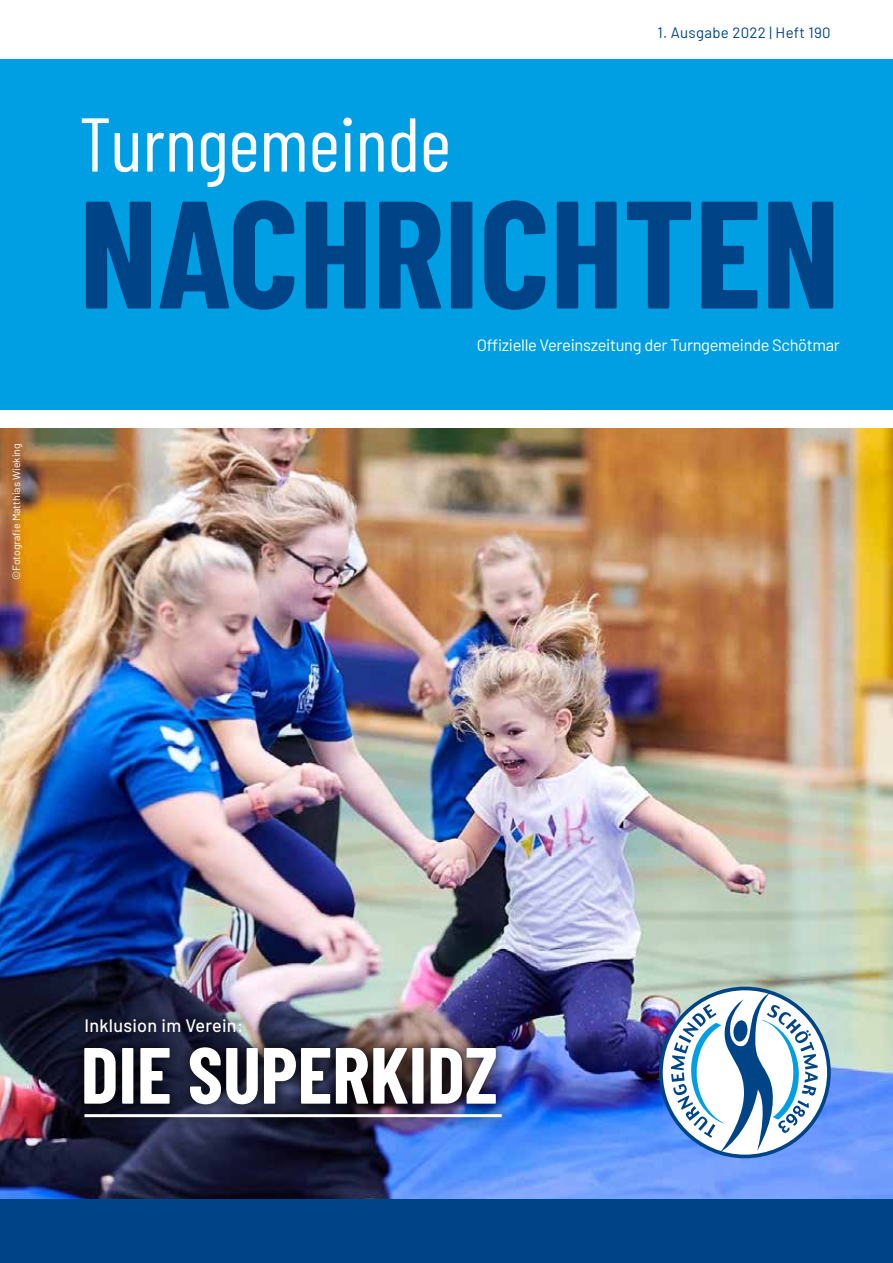
<style>
.page{position:relative;width:893px;height:1263px;background:#fff}
.page>*{position:absolute;margin:0;border:0;box-sizing:border-box;transform-origin:0 0}
.t1{font:700 152.7px "Barlow Condensed";color:#048}
.t2{font:700 79.5px "Barlow Condensed";color:#fff}
.t3{font:76.05px "Barlow Condensed";color:#fff}
.t4{font:500 18px "Barlow";letter-spacing:.015em;color:#fff}
.t5{font:16.5px "Barlow";letter-spacing:-.02em;color:#fff}
.t6{font:15px "Barlow";letter-spacing:.02em;color:#048}
.t7{font:10.5px "Barlow";color:#fff}
</style>
<div class="page">
<img style="left:0;top:428px;width:893px;height:771px">
<div style="left:0;top:60px;width:893px;height:351px;background:#009fe3"></div>
<div style="left:0;top:1199px;width:893px;height:64px;background:#048"></div>
<svg style="left:661px;top:988px;width:168px;height:168px"></svg>
<div style="left:659px;top:987px;width:172px;height:171px;border:4px solid #048;border-radius:50%"></div>
<svg style="left:671px;top:993px;width:147px;height:164px"></svg>
<img style="left:70px;top:1006px;width:445px;height:125px">
<hr style="left:85px;top:1114px;width:417px;height:3px;background:#fff">
<p class="t7" style="left:9px;top:580px;width:138px;rotate:-90deg">©Fotografie Matthias Wieking</p>
<p class="t6" style="left:658px;top:22px;width:175px">1. Ausgabe 2022 | Heft 190</p>
<h3 class="t3" style="left:79px;top:90px;width:373px">Turngemeinde</h3>
<h1 class="t1" style="left:79px;top:145px;width:762px">NACHRICHTEN</h1>
<p class="t5" style="left:477px;top:333px;width:365px">Offizielle Vereinszeitung der Turngemeinde Schötmar</p>
<p class="t4" style="left:85px;top:1012px;width:160px">Inklusion im Verein:</p>
<h2 class="t2" style="left:81px;top:1018px;width:418px">DIE SUPERKIDZ</h2>
</div>
